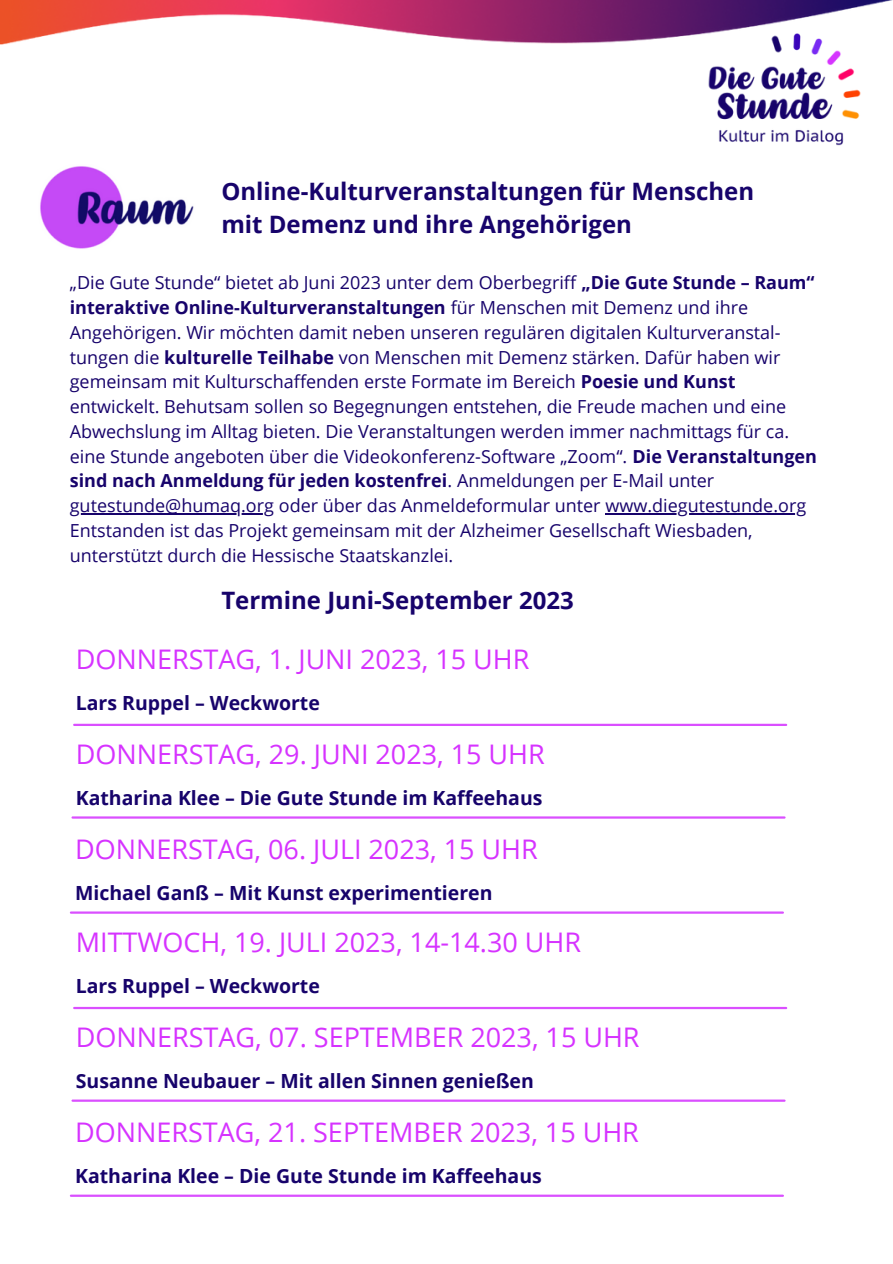
<style>
.page{position:relative;width:893px;height:1264px;background:#fff}
.page>*{position:absolute;margin:0;border:0;box-sizing:border-box;transform-origin:0 0}
.t1{font:27px "Open Sans";color:#d633ff}
.t2{font:700 24px "Open Sans";color:#17036b}
.t3{font:700 19.5px "Open Sans";color:#17036b}
.t4{font:18px/24.8px "Open Sans";color:#17036b}
.s1{font-weight:700}
</style>
<div class="page">
<hr style="left:74px;top:723px;width:712px;height:3px;background:#da4fff">
<hr style="left:73px;top:816px;width:711px;height:2px;background:#da4fff">
<hr style="left:71px;top:911px;width:711px;height:2px;background:#da4fff">
<img style="left:40px;top:166px;width:154px;height:83px">
<img style="left:0;top:0;width:892px;height:44px">
<img style="left:676px;top:2px;width:216px;height:144px">
<hr style="left:70px;top:513px;width:204px;height:1px;background:#17036b">
<hr style="left:605px;top:513px;width:201px;height:1px;background:#17036b">
<hr style="left:74px;top:1006px;width:712px;height:3px;background:#da4fff">
<hr style="left:73px;top:1099px;width:711px;height:2px;background:#da4fff">
<hr style="left:71px;top:1194px;width:711px;height:2px;background:#da4fff">
<p class="t2" style="left:221px;top:175px;width:534px">Online-Kulturveranstaltungen für Menschen</p>
<p class="t2" style="left:221px;top:207px;width:412px">mit Demenz und ihre Angehörigen</p>
<p class="t4" style="left:70px;top:270px;width:748px">„Die Gute Stunde“ bietet ab Juni 2023 unter dem Oberbegriff <span class="s1">„Die Gute Stunde – Raum“ interaktive Online-Kulturveranstaltungen</span> für Menschen mit Demenz und ihre Angehörigen. Wir möchten damit neben unseren regulären digitalen Kulturveranstal&shy;tungen die <span class="s1">kulturelle Teilhabe</span> von Menschen mit Demenz stärken. Dafür haben wir gemeinsam mit Kulturschaffenden erste Formate im Bereich <span class="s1">Poesie und Kunst </span>entwickelt. Behutsam sollen so Begegnungen entstehen, die Freude machen und eine Abwechslung im Alltag bieten. Die Veranstaltungen werden immer nachmittags für ca. eine Stunde angeboten über die Videokonferenz-Software „Zoom“. <span class="s1">Die Veranstaltungen sind nach Anmeldung für jeden kostenfrei</span>. Anmeldungen per E-Mail unter gutestunde@humaq.org oder über das Anmeldeformular unter www.diegutestunde.org</p>
<p class="t4" style="left:70px;top:517px;width:684px">Entstanden ist das Projekt gemeinsam mit der Alzheimer Gesellschaft Wiesbaden, unterstützt durch die Hessische Staatskanzlei.</p>
<p class="t2" style="left:221px;top:583px;width:354px">Termine Juni-September 2023</p>
<p class="t1" style="left:76px;top:640px;width:455px">DONNERSTAG, 1. JUNI 2023, 15 UHR</p>
<p class="t3" style="left:76px;top:689px;width:245px">Lars Ruppel – Weckworte</p>
<p class="t1" style="left:76px;top:735px;width:470px">DONNERSTAG, 29. JUNI 2023, 15 UHR</p>
<p class="t3" style="left:76px;top:784px;width:468px">Katharina Klee – Die Gute Stunde im Kaffeehaus</p>
<p class="t1" style="left:75px;top:830px;width:464px">DONNERSTAG, 06. JULI 2023, 15 UHR</p>
<p class="t3" style="left:75px;top:879px;width:419px">Michael Ganß – Mit Kunst experimentieren</p>
<p class="t1" style="left:76px;top:923px;width:507px">MITTWOCH, 19. JULI 2023, 14-14.30 UHR</p>
<p class="t3" style="left:76px;top:972px;width:245px">Lars Ruppel – Weckworte</p>
<p class="t1" style="left:76px;top:1018px;width:565px">DONNERSTAG, 07. SEPTEMBER 2023, 15 UHR</p>
<p class="t3" style="left:76px;top:1067px;width:459px">Susanne Neubauer – Mit allen Sinnen genießen</p>
<p class="t1" style="left:75px;top:1113px;width:565px">DONNERSTAG, 21. SEPTEMBER 2023, 15 UHR</p>
<p class="t3" style="left:75px;top:1162px;width:468px">Katharina Klee – Die Gute Stunde im Kaffeehaus</p>
</div>
